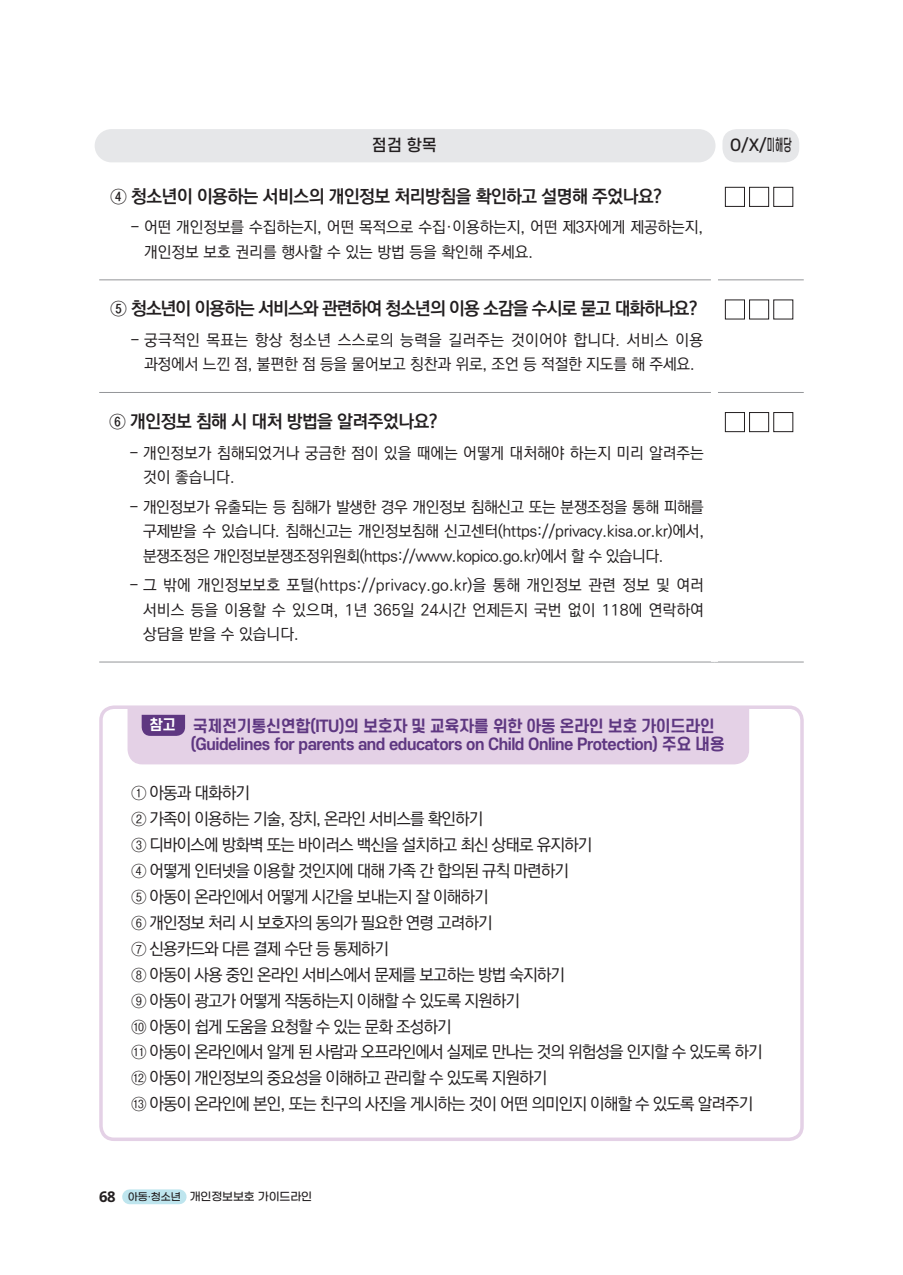
<style>
.page{position:relative;width:903px;height:1275px;background:#fff}
.page>*{position:absolute;margin:0;border:0;box-sizing:border-box;transform-origin:0 0}
.t1{font:700 18.03px "Ko Pub Dotum";letter-spacing:-.025em;color:#231f20}
.t2{font:700 18.03px "Ko Pub Dotum";letter-spacing:-.05em;color:#231f20}
.관련규정{font:500 16.62px "Ko Pub Dotum";letter-spacing:-.05em;color:#231f20}
.t3{font:500 15.75px/24.5px "Ko Pub Dotum";color:#231f20}
.본문-고딕{font:700 15.75px "S Core Dream 6";letter-spacing:-.03em;color:#5e3781}
.t4{font:500 15.75px/24.5px "Ko Pub Dotum";letter-spacing:.02em;color:#231f20;text-align:center}
.t5{font:500 15.75px "S Core Dream 5";color:#231f20}
.본문-고딕-2{font:700 14px "S Core Dream 6";color:#fff}
.t6{font:500 11.38px "Gmarket Sans";letter-spacing:-.01em;color:#231f20}
.s1{font-family:"Noto Sans";font-weight:700;font-size:14.88px}
.s2{font-size:10.5px}
</style>
<div class="page">
<div style="left:130px;top:1189px;width:49px;height:15px;background:#bee5ee"></div>
<hr style="left:99px;top:280px;width:612px;height:1px;background:#939598">
<hr style="left:718px;top:280px;width:86px;height:1px;background:#939598">
<hr style="left:99px;top:392px;width:612px;height:1px;background:#939598">
<hr style="left:718px;top:392px;width:86px;height:1px;background:#939598">
<hr style="left:99px;top:662px;width:615px;height:1px;background:#939598">
<hr style="left:714px;top:662px;width:90px;height:1px;background:#939598">
<div style="left:95px;top:129px;width:620px;height:33px;background:#e6e7e9;border-radius:17px"></div>
<div style="left:722px;top:129px;width:77px;height:33px;background:#e6e7e9;border-radius:14px"></div>
<div style="left:725px;top:187px;width:20px;height:20px;border:1px solid #231f20"></div>
<div style="left:749px;top:187px;width:20px;height:20px;border:1px solid #231f20"></div>
<div style="left:773px;top:187px;width:20px;height:20px;border:1px solid #231f20"></div>
<div style="left:725px;top:300px;width:20px;height:19px;border:1px solid #231f20"></div>
<div style="left:749px;top:300px;width:20px;height:19px;border:1px solid #231f20"></div>
<div style="left:725px;top:412px;width:20px;height:20px;border:1px solid #231f20"></div>
<div style="left:749px;top:412px;width:20px;height:20px;border:1px solid #231f20"></div>
<div style="left:773px;top:412px;width:20px;height:20px;border:1px solid #231f20"></div>
<div style="left:128px;top:710px;width:621px;height:54px;background:#e4d1e6"></div>
<div style="left:99px;top:705px;width:705px;height:436px;border:4px solid #e4d1e6;border-radius:13px"></div>
<p class="t5" style="left:372px;top:134px;width:67px">점검 항목</p>
<p class="t5" style="left:730px;top:133px;width:63px">O/X/미해당</p>
<p class="t1" style="left:111px;top:187px;width:553px">④ 청소년이 이용하는 서비스의 개인정보 처리방침을 확인하고 설명해 주었나요?</p>
<p class="t3" style="left:144px;top:216px;width:560px;text-indent:-14px">- 어떤 개인정보를 수집하는지, 어떤 목적으로 수집·이용하는지, 어떤 제3자에게 제공하는지, 개인정보 보호 권리를 행사할 수 있는 방법 등을 확인해 주세요.</p>
<p class="t2" style="left:111px;top:299px;width:588px">⑤ 청소년이 이용하는 서비스와 관련하여 청소년의 이용 소감을 수시로 묻고 대화하나요?</p>
<p class="t4" style="left:130px;top:328px;width:574px">- 궁극적인 목표는 항상 청소년 스스로의 능력을 길러주는 것이어야 합니다. 서비스 이용 과정에서 느낀 점, 불편한 점 등을 물어보고 칭찬과 위로, 조언 등 적절한 지도를 해 주세요.</p>
<p class="t1" style="left:110px;top:412px;width:330px">⑥ 개인정보 침해 시 대처 방법을 알려주었나요?</p>
<p class="t3" style="left:143px;top:441px;width:562px;text-indent:-14px">- 개인정보가 침해되었거나 궁금한 점이 있을 때에는 어떻게 대처해야 하는지 미리 알려주는 것이 좋습니다.</p>
<p class="t3" style="left:143px;top:495px;width:562px;text-align:justify;text-indent:-14px">- 개인정보가 유출되는 등 침해가 발생한 경우 개인정보 침해신고 또는 분쟁조정을 통해 피해를 구제받을 수 있습니다. 침해신고는 개인정보침해 신고센터(https://privacy.kisa.or.kr)에서, 분쟁조정은 개인정보분쟁조정위원회(https://www.kopico.go.kr)에서 할 수 있습니다.</p>
<p class="t3" style="left:143px;top:573px;width:562px;text-align:justify;text-indent:-14px">- 그 밖에 개인정보보호 포털(https://privacy.go.kr)을 통해 개인정보 관련 정보 및 여러 서비스 등을 이용할 수 있으며, 1년 365일 24시간 언제든지 국번 없이 118에 연락하여 상담을 받을 수 있습니다.</p>
<p class="본문-고딕-2" style="left:149px;top:714px;width:28px">참고</p>
<p class="본문-고딕" style="left:193px;top:715px;width:523px">국제전기통신연합(ITU)의 보호자 및 교육자를 위한 아동 온라인 보호 가이드라인</p>
<p class="본문-고딕" style="left:190px;top:733px;width:536px">(Guidelines for parents and educators on Child Online Protection) 주요 내용</p>
<p class="관련규정" style="left:132px;top:784px;width:120px">① 아동과 대화하기</p>
<p class="관련규정" style="left:132px;top:810px;width:353px">② 가족이 이용하는 기술, 장치, 온라인 서비스를 확인하기</p>
<p class="관련규정" style="left:132px;top:836px;width:462px">③ 디바이스에 방화벽 또는 바이러스 백신을 설치하고 최신 상태로 유지하기</p>
<p class="관련규정" style="left:132px;top:862px;width:439px">④ 어떻게 인터넷을 이용할 것인지에 대해 가족 간 합의된 규칙 마련하기</p>
<p class="관련규정" style="left:132px;top:888px;width:359px">⑤ 아동이 온라인에서 어떻게 시간을 보내는지 잘 이해하기</p>
<p class="관련규정" style="left:132px;top:914px;width:363px">⑥ 개인정보 처리 시 보호자의 동의가 필요한 연령 고려하기</p>
<p class="관련규정" style="left:132px;top:940px;width:259px">⑦ 신용카드와 다른 결제 수단 등 통제하기</p>
<p class="관련규정" style="left:132px;top:966px;width:435px">⑧ 아동이 사용 중인 온라인 서비스에서 문제를 보고하는 방법 숙지하기</p>
<p class="관련규정" style="left:132px;top:992px;width:390px">⑨ 아동이 광고가 어떻게 작동하는지 이해할 수 있도록 지원하기</p>
<p class="관련규정" style="left:132px;top:1018px;width:322px">⑩ 아동이 쉽게 도움을 요청할 수 있는 문화 조성하기</p>
<p class="관련규정" style="left:132px;top:1044px;width:633px">⑪ 아동이 온라인에서 알게 된 사람과 오프라인에서 실제로 만나는 것의 위험성을 인지할 수 있도록 하기</p>
<p class="관련규정" style="left:132px;top:1070px;width:417px">⑫ 아동이 개인정보의 중요성을 이해하고 관리할 수 있도록 지원하기</p>
<p class="관련규정" style="left:132px;top:1096px;width:623px">⑬ 아동이 온라인에 본인, 또는 친구의 사진을 게시하는 것이 어떤 의미인지 이해할 수 있도록 알려주기</p>
<p class="t6" style="left:99px;top:1190px;width:214px"><span class="s1">68</span> <span class="s2">아동·청소년</span> 개인정보보호 가이드라인</p>
</div>
